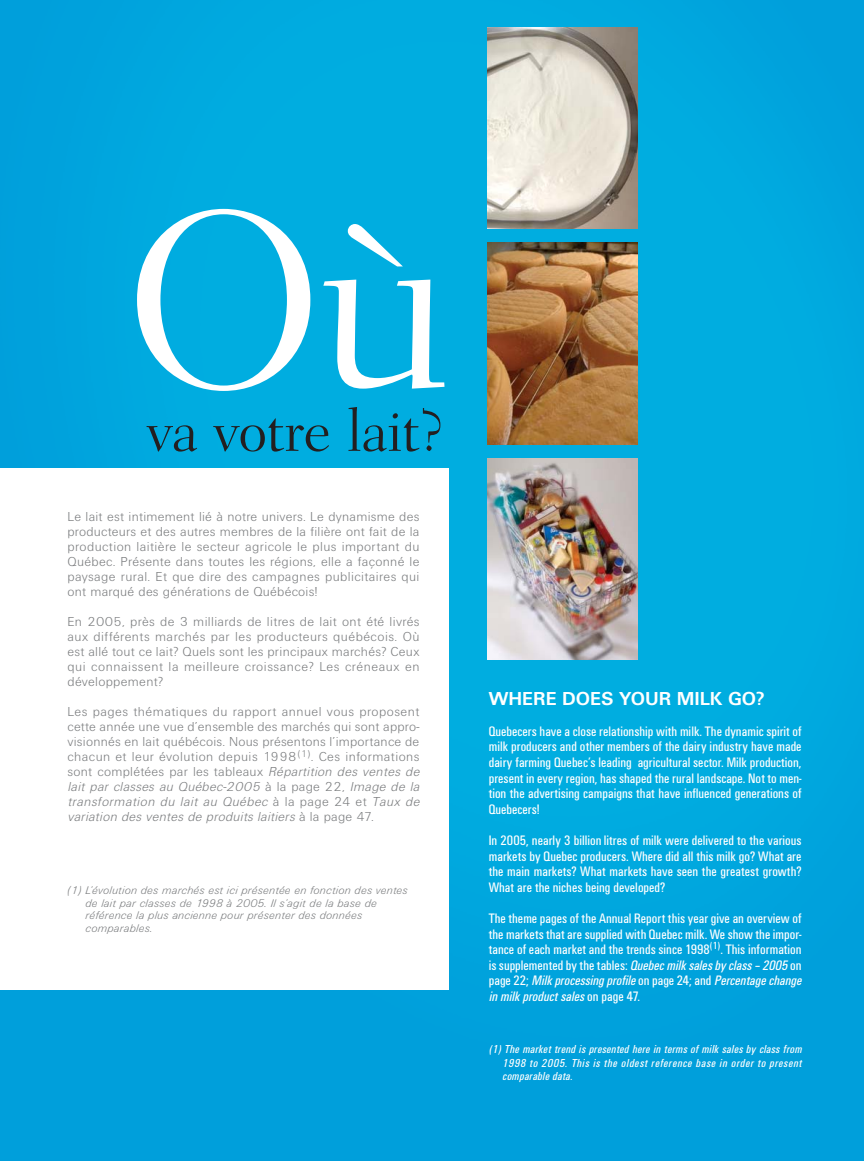
<style>
.page{position:relative;width:864px;height:1161px;background:#fff}
.page>*{position:absolute;margin:0;border:0;box-sizing:border-box;transform-origin:0 0}
.t1{font:300 257.1px "Fairfield LH";color:#fff}
.t2{font:300 60.15px "Fairfield LH";letter-spacing:-.015em;color:#231f20}
.t3{font:700 19.5px "Unitus T";color:#fff}
.t4{font:condensed 14.25px/15.6px "Unitus T";color:#fff;text-align:justify}
.t5{font:300 13.5px/15px "Unitus T";letter-spacing:.025em;color:#7a7c7e;text-align:justify}
.t6{font:italic condensed 12px/13.5px "Unitus T";color:#fff;text-align:justify}
.t7{font:italic 300 11.55px/12.8px "Unitus T";letter-spacing:.02em;color:#7a7c7e}
.s1{font-style:italic}
</style>
<div class="page">
<img style="left:0;top:0;width:864px;height:1161px">
<div style="left:0;top:468px;width:449px;height:522px;background:#fff"></div>
<img style="left:488px;top:27px;width:149px;height:201px">
<img style="left:488px;top:243px;width:149px;height:201px">
<img style="left:488px;top:459px;width:149px;height:201px">
<h1 class="t1" style="left:124px;top:197px;width:332px">Où</h1>
<h2 class="t2" style="left:147px;top:406px;width:299px">va votre lait?</h2>
<p class="t5" style="left:68px;top:510px;width:354px">Le lait est intimement lié à notre univers. Le dynamisme des producteurs et des autres membres de la filière ont fait de la production laitière le secteur agricole le plus important du Québec. Présente dans toutes les régions, elle a façonné le paysage rural. Et que dire des campagnes publicitaires qui ont marqué des générations de Québécois!</p>
<p class="t5" style="left:68px;top:615px;width:353px">En 2005, près de 3 milliards de litres de lait ont été livrés aux différents marchés par les producteurs québécois. Où est allé tout ce lait? Quels sont les principaux marchés? Ceux qui connaissent la meilleure croissance? Les créneaux en développement?</p>
<p class="t5" style="left:67px;top:705px;width:356px;text-align:left">Les pages thématiques du rapport annuel vous proposent cette année une vue d’ensemble des marchés qui sont appro&shy;visionnés en lait québécois. Nous présentons l’importance de chacun et leur évolution depuis 1998<sup>(1)</sup>. Ces informations sont complétées par les tableaux <span class="s1">Répartition des ventes de lait par classes au Québec-2005</span> à l a p a g e 2 2 , <span class="s1">Image de la transformation du lait au Québec</span> à l a p a g e 24 e t <span class="s1">Taux de variation des ventes de produits laitiers</span> à l a p a g e 47.</p>
<p class="t7" style="left:85px;top:885px;width:324px;text-indent:-18px">(1) L’évolution des marchés est ici présentée en fonction des ventes de lait par classes de 1998 à 2005. Il s’agit de la base de référence la plus ancienne pour présenter des données comparables.</p>
<h3 class="t3" style="left:489px;top:690px;width:277px">WHERE DOES YOUR MILK GO?</h3>
<p class="t4" style="left:489px;top:724px;width:314px">Quebecers have a close relationship with milk. The dynamic spirit of milk producers and other members of the dairy industry have made dairy farming Quebec’s leading agricultural sector. Milk production, present in every region, has shaped the rural landscape. Not to men&shy;tion the advertising campaigns that have influenced generations of Quebecers!</p>
<p class="t4" style="left:489px;top:834px;width:314px">In 2005, nearly 3 billion litres of milk were delivered to the various markets by Quebec producers. Where did all this milk go? What are the main markets? What markets have seen the greatest growth?<br>What are the niches being developed?</p>
<p class="t4" style="left:489px;top:912px;width:317px;text-align:left">The theme pages of the Annual Report this year give an overview of the markets that are supplied with Quebec milk. We show the impor&shy;tance of each market and the trends since 1998<sup>(1)</sup>. This information is supplemented by the tables: <span class="s1">Quebecmilk salesby class– 2005</span>on p a g e 2 2 ; <span class="s1">Milk processing profile</span> o n p a g e 2 4 ; a n d <span class="s1">Percentage change in milk productsales</span> o n p a g e 4 7.</p>
<p class="t6" style="left:502px;top:1043px;width:303px;text-indent:-13px">(1) The market trend is presented here in terms of milk sales by class from 1998 to 2005. This is the oldest reference base in order to present comparable data.</p>
</div>
